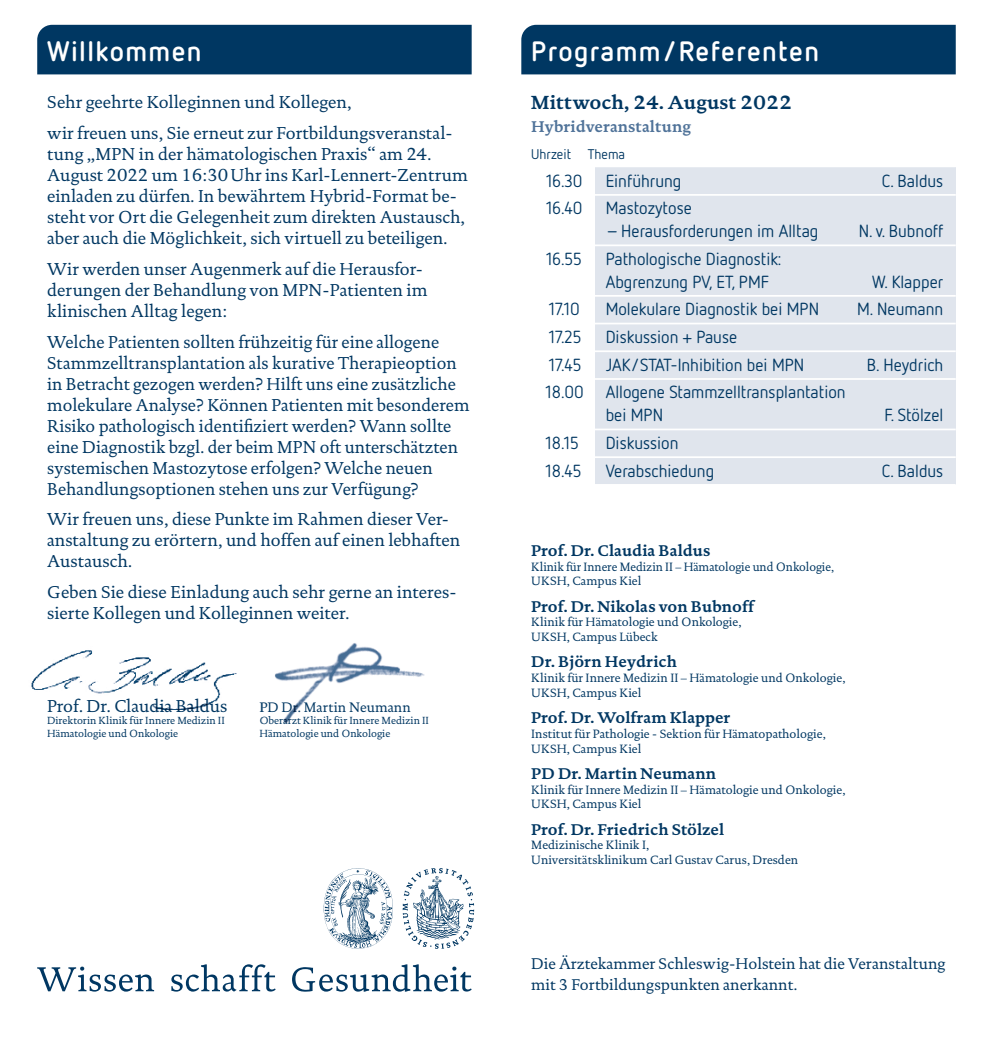
<style>
.page{position:relative;width:993px;height:1042px;background:#fff}
.page>*{position:absolute;margin:0;border:0;box-sizing:border-box;transform-origin:0 0}
.t1{font:700 28px "Netto OT";letter-spacing:.05em;color:#fff}
.t2{font:700 19.25px "DTL Documenta TOT";color:#003762}
.Fließtext{font:17.5px/21px "DTL Documenta TOT";color:#003762}
.Programm{font:17.5px/22.8px "Netto OT";color:#003762}
.Programm-2{font:700 15.75px "DTL Documenta TOT";color:#003762}
.Programm-3{font:15.75px/21px "DTL Documenta TOT";color:#003762}
.t3{font:700 15.75px "DTL Documenta TOT";color:#507399}
.Fließtext-2{font:14px "DTL Documenta TOT";color:#003762}
.t4{font:14px "Netto OT";color:#003762}
.Programm-4{font:12.25px/14.7px "DTL Documenta TOT";color:#003762}
.Fließtext-3{font:10.5px/12.6px "DTL Documenta TOT";color:#003762}
</style>
<div class="page">
<div style="left:37px;top:25px;width:434px;height:49px;background:#003762"></div>
<div style="left:521px;top:25px;width:434px;height:49px;background:#003762"></div>
<img style="left:31px;top:650px;width:206px;height:60px">
<img style="left:275px;top:643px;width:150px;height:81px">
<svg style="left:37px;top:964px;width:434px;height:27px"></svg>
<svg style="left:402px;top:868px;width:72px;height:81px"></svg>
<svg style="left:323px;top:868px;width:70px;height:81px"></svg>
<div style="left:594px;top:167px;width:361px;height:318px;background:#e0e5ed"></div>
<hr style="left:521px;top:194px;width:434px;height:2px;background:#fff">
<hr style="left:521px;top:244px;width:434px;height:2px;background:#fff">
<hr style="left:521px;top:295px;width:434px;height:2px;background:#fff">
<hr style="left:521px;top:323px;width:434px;height:1px;background:#fff">
<hr style="left:521px;top:350px;width:434px;height:2px;background:#fff">
<hr style="left:521px;top:378px;width:434px;height:2px;background:#fff">
<hr style="left:521px;top:428px;width:434px;height:2px;background:#fff">
<hr style="left:521px;top:456px;width:434px;height:2px;background:#fff">
<hr style="left:521px;top:484px;width:434px;height:2px;background:#fff">
<p class="t1" style="left:47px;top:33px;width:156px">Willkommen</p>
<p class="t1" style="left:531px;top:33px;width:289px">Programm/Referenten</p>
<p class="Fließtext" style="left:47px;top:91px;width:306px">Sehr geehrte Kolleginnen und Kollegen,</p>
<p class="Fließtext" style="left:47px;top:122px;width:422px">wir freuen uns, Sie erneut zur Fortbildungsveranstal&shy;tung „MPN in der hämatologischen Praxis“ am 24.<br>August 2022 um 16:30Uhr ins Karl-Lennert-Zentrum einladen zu dürfen. In bewährtem Hybrid-Format be&shy;steht vor Ort die Gelegenheit zum direkten Austausch, aber auch die Möglichkeit, sich virtuell zu beteiligen.</p>
<p class="Fließtext" style="left:47px;top:258px;width:382px">Wir werden unser Augenmerk auf die Herausfor&shy;derungen der Behandlung von MPN-Patienten im klinischen Alltag legen:</p>
<p class="Fließtext" style="left:47px;top:331px;width:424px">Welche Patienten sollten frühzeitig für eine allogene Stammzelltransplantation als kurative Therapieoption in Betracht gezogen werden? Hilft uns eine zusätzliche molekulare Analyse? Können Patienten mit besonderem Risiko pathologisch identifiziert werden? Wann sollte eine Diagnostik bzgl. der beim MPN oft unterschätzten systemischen Mastozytose erfolgen? Welche neuen Behandlungsoptionen stehen uns zur Verfügung?</p>
<p class="Fließtext" style="left:47px;top:509px;width:414px">Wir freuen uns, diese Punkte im Rahmen dieser Ver&shy;anstaltung zu erörtern, und hoffen auf einen lebhaften<br>Austausch.</p>
<p class="Fließtext" style="left:47px;top:582px;width:411px">Geben Sie diese Einladung auch sehr gerne an interes&shy;sierte Kollegen und Kolleginnen weiter.</p>
<p class="t2" style="left:531px;top:90px;width:262px">Mittwoch, 24. August 2022</p>
<p class="t3" style="left:531px;top:117px;width:161px">Hybridveranstaltung</p>
<p class="t4" style="left:531px;top:145px;width:95px">Uhrzeit Thema</p>
<p class="Programm" style="left:546px;top:169px;width:38px">16.30</p>
<p class="Programm" style="left:605px;top:169px;width:77px">Einführung</p>
<p class="Programm" style="left:881px;top:169px;width:63px">C. Baldus</p>
<p class="Programm" style="left:546px;top:196px;width:38px">16.40</p>
<p class="Programm" style="left:605px;top:196px;width:88px">Mastozytose</p>
<p class="Programm" style="left:605px;top:219px;width:214px">– Herausforderungen im Alltag</p>
<p class="Programm" style="left:858px;top:219px;width:86px">N. v. Bubnoff</p>
<p class="Programm" style="left:546px;top:247px;width:37px">16.55</p>
<p class="Programm" style="left:605px;top:247px;width:177px">Pathologische Diagnostik:<br>Abgrenzung PV, ET, PMF</p>
<p class="Programm" style="left:871px;top:270px;width:73px">W. Klapper</p>
<p class="Programm" style="left:549px;top:297px;width:32px">17.10</p>
<p class="Programm" style="left:605px;top:297px;width:215px">Molekulare Diagnostik bei MPN</p>
<p class="Programm" style="left:856px;top:297px;width:88px">M. Neumann</p>
<p class="Programm" style="left:549px;top:325px;width:34px">17.25</p>
<p class="Programm" style="left:605px;top:325px;width:133px">Diskussion + Pause</p>
<p class="Programm" style="left:549px;top:353px;width:34px">17.45</p>
<p class="Programm" style="left:605px;top:353px;width:200px">JAK/STAT-Inhibition bei MPN</p>
<p class="Programm" style="left:866px;top:353px;width:78px">B. Heydrich</p>
<p class="Programm" style="left:605px;top:380px;width:241px;text-indent:-60px">18.00 Allogene Stammzelltransplantation bei MPN</p>
<p class="Programm" style="left:884px;top:403px;width:60px">F. Stölzel</p>
<p class="Programm" style="left:545px;top:431px;width:35px">18.15</p>
<p class="Programm" style="left:605px;top:431px;width:74px">Diskussion</p>
<p class="Programm" style="left:545px;top:459px;width:37px">18.45</p>
<p class="Programm" style="left:605px;top:459px;width:110px">Verabschiedung</p>
<p class="Programm" style="left:881px;top:459px;width:63px">C. Baldus</p>
<p class="Programm-2" style="left:531px;top:541px;width:181px">Prof. Dr. Claudia Baldus</p>
<p class="Programm-4" style="left:531px;top:559px;width:304px">Klinik für Innere Medizin II – Hämatologie und Onkologie,<br>UKSH, Campus Kiel</p>
<p class="Programm-2" style="left:531px;top:596px;width:224px">Prof. Dr. Nikolas von Bubnoff</p>
<p class="Programm-4" style="left:531px;top:615px;width:212px">Klinik für Hämatologie und Onkologie,<br>UKSH, Campus Lübeck</p>
<p class="Programm-2" style="left:531px;top:652px;width:147px">Dr. Björn Heydrich</p>
<p class="Programm-4" style="left:531px;top:670px;width:316px">Klinik für Innere Medizin II – Hämatologie und Onkologie,<br>UKSH, Campus Kiel</p>
<p class="Programm-2" style="left:531px;top:708px;width:200px">Prof. Dr. Wolfram Klapper</p>
<p class="Programm-4" style="left:531px;top:726px;width:296px">Institut für Pathologie - Sektion für Hämatopathologie,<br>UKSH, Campus Kiel</p>
<p class="Programm-2" style="left:531px;top:764px;width:186px">PD Dr. Martin Neumann</p>
<p class="Programm-4" style="left:531px;top:782px;width:316px">Klinik für Innere Medizin II – Hämatologie und Onkologie,<br>UKSH, Campus Kiel</p>
<p class="Programm-2" style="left:531px;top:819px;width:194px">Prof. Dr. Friedrich Stölzel</p>
<p class="Programm-4" style="left:531px;top:838px;width:268px">Medizinische Klinik I,<br>Universitätsklinikum Carl Gustav Carus, Dresden</p>
<p class="Fließtext" style="left:47px;top:695px;width:182px">Prof. Dr. Claudia Baldus</p>
<p class="Fließtext-3" style="left:47px;top:714px;width:179px">Direktorin Klinik für Innere Medizin II<br>Hämatologie und Onkologie</p>
<p class="Fließtext-2" style="left:259px;top:698px;width:153px">PD Dr. Martin Neumann</p>
<p class="Fließtext-3" style="left:259px;top:714px;width:171px">Oberarzt Klinik für Innere Medizin II<br>Hämatologie und Onkologie</p>
<p class="Programm-3" style="left:531px;top:953px;width:415px">Die Ärztekammer Schleswig-Holstein hat die Veranstaltung mit 3 Fortbildungspunkten anerkannt.</p>
</div>
